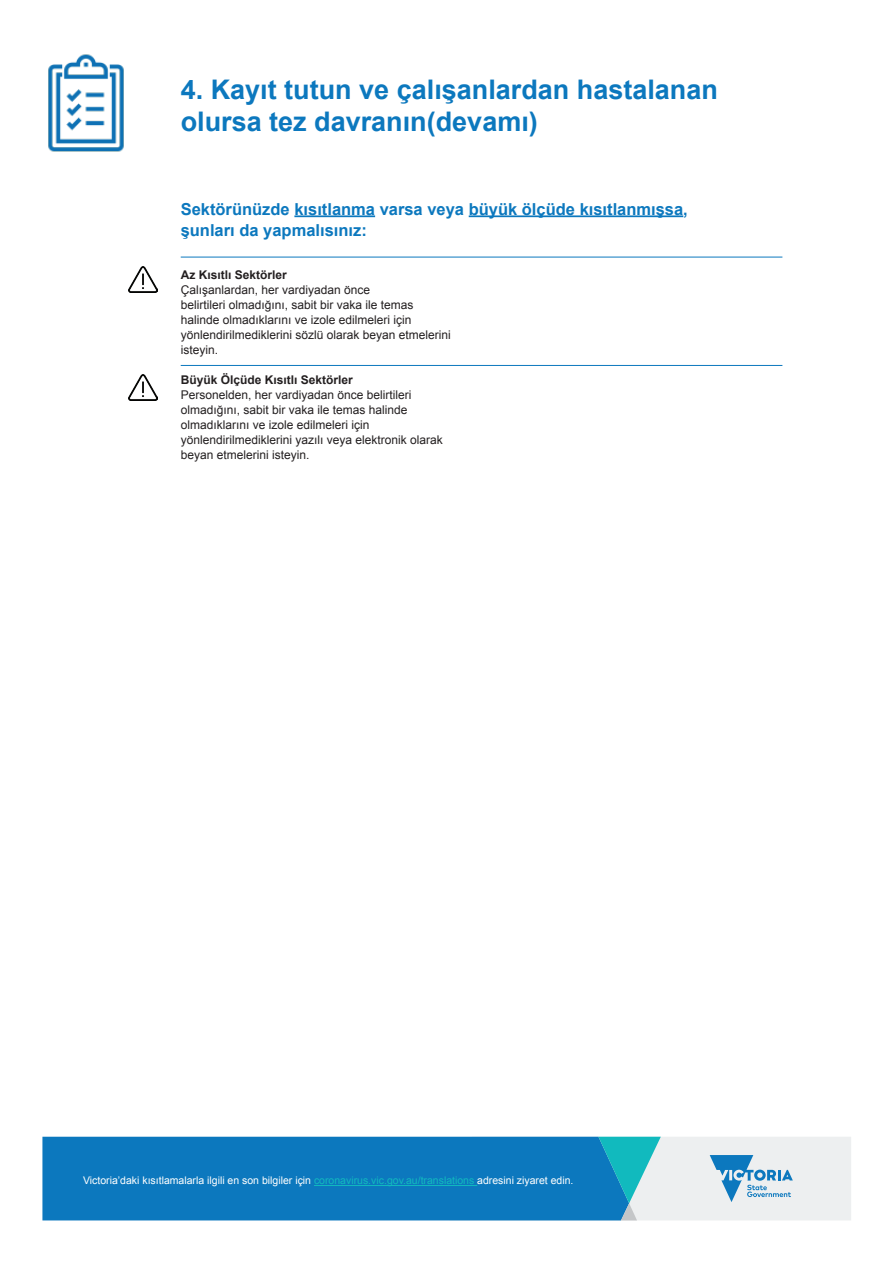
<style>
.page{position:relative;width:893px;height:1263px;background:#fff}
.page>*{position:absolute;margin:0;border:0;box-sizing:border-box;transform-origin:0 0}
.t1{font:700 27px/32.4px "Arial";color:#0c78be}
.t2{font:700 16.5px/21.6px "Arial";color:#0c78be}
.t3{font:12px/15px "Arial";color:#231f20}
.t4{font:700 12px "Arial";color:#231f20}
.t5{font:10.5px "Arial";color:#fff}
.s1{color:#11babe}
</style>
<div class="page">
<div style="left:42px;top:1137px;width:399px;height:83px;background:#0c78be"></div>
<svg style="left:441px;top:1137px;width:410px;height:83px;background:#76b4d5"></svg>
<hr style="left:314px;top:1185px;width:163px;height:1px;background:#11babe">
<hr style="left:181px;top:257px;width:601px;height:1px;background:#0c78be">
<hr style="left:181px;top:365px;width:601px;height:1px;background:#0c78be">
<img style="left:129px;top:267px;width:28px;height:26px">
<img style="left:129px;top:375px;width:28px;height:26px">
<img style="left:48px;top:54px;width:76px;height:98px">
<hr style="left:294px;top:215px;width:81px;height:2px;background:#0c78be">
<hr style="left:469px;top:215px;width:214px;height:2px;background:#0c78be">
<h1 class="t1" style="left:181px;top:74px;width:539px">4. Kayıt tutun ve çalışanlardan hastalanan olursa tez davranın(devamı)</h1>
<h2 class="t2" style="left:181px;top:199px;width:509px">Sektörünüzde kısıtlanma varsa veya büyük ölçüde kısıtlanmışsa, şunları da yapmalısınız:</h2>
<p class="t4" style="left:181px;top:266px;width:108px">Az Kısıtlı Sektörler</p>
<p class="t3" style="left:181px;top:282px;width:272px">Çalışanlardan, her vardiyadan önce<br>belirtileri olmadığını, sabit bir vaka ile temas halinde olmadıklarını ve izole edilmeleri için yönlendirilmediklerini sözlü olarak beyan etmelerini isteyin.</p>
<p class="t4" style="left:181px;top:371px;width:174px">Büyük Ölçüde Kısıtlı Sektörler</p>
<p class="t3" style="left:181px;top:387px;width:264px">Personelden, her vardiyadan önce belirtileri olmadığını, sabit bir vaka ile temas halinde olmadıklarını ve izole edilmeleri için yönlendirilmediklerini yazılı veya elektronik olarak beyan etmelerini isteyin.</p>
<p class="t5" style="left:83px;top:1174px;width:492px">Victoria’daki kısıtlamalarla ilgili en son bilgiler için <span class="s1">coronavirus.vic.gov.au/translations</span> adresini ziyaret edin.</p>
</div>
